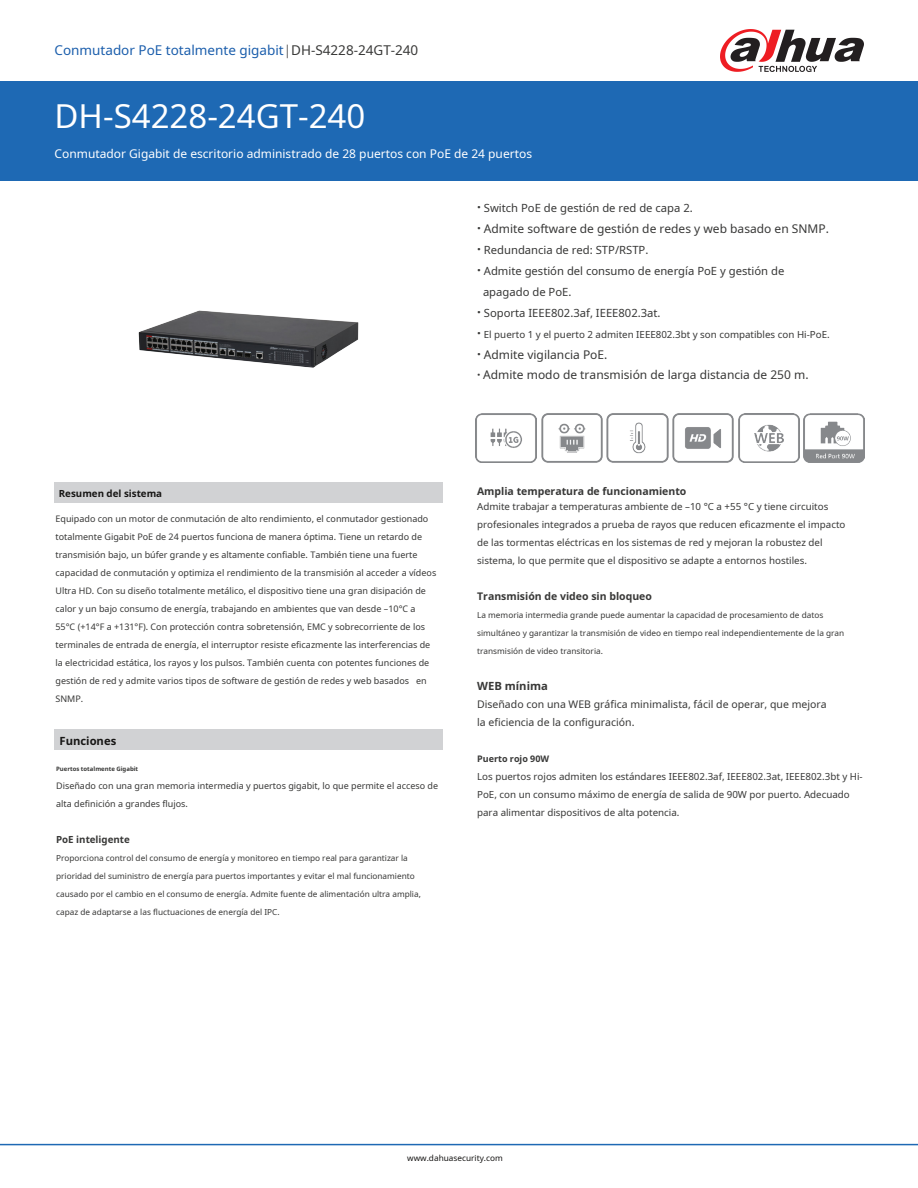
<style>
.page{position:relative;width:918px;height:1188px;background:#fff}
.page>*{position:absolute;margin:0;border:0;box-sizing:border-box;transform-origin:0 0}
.t1{font:33px "Noto Sans";color:#fff}
.t2{font:13.5px "Noto Sans";color:#1b5eac}
.t3{font:12px/19.4px "Noto Sans";color:#383837}
.t4{font:12px "Noto Sans";color:#fff}
.t5{font:11.25px "Noto Sans";color:#383837}
.t6{font:700 11.25px "Noto Sans";color:#171615}
.t7{font:700 11.25px "Noto Sans";color:#383837}
.t8{font:10.5px/18px "Noto Sans";color:#383837}
.t9{font:700 10.5px "Noto Sans";color:#383837}
.t10{font:9.75px/18px "Noto Sans";color:#383837}
.t11{font:700 9.75px "Noto Sans";color:#171615}
.t12{font:700 9.75px "Noto Sans";color:#383837}
.t13{font:9px/18px "Noto Sans";color:#383837}
.t14{font:700 9px "Noto Sans";color:#383837}
.t15{font:8.25px/18px "Noto Sans";color:#383837}
.t16{font:8.25px "Noto Sans";color:#171615}
.t17{font:700 6px "Noto Sans";color:#383837}
.s1{color:#616060}
.s2{color:#383837}
.s3{font-weight:700;font-size:13.5px}
.s4{font-weight:700}
</style>
<div class="page">
<div style="left:0;top:81px;width:918px;height:100px;background:#1e69b4"></div>
<hr style="left:0;top:1144px;width:918px;height:1px;background:#1e69b4">
<svg style="left:720px;top:29px;width:144px;height:43px"></svg>
<img style="left:138px;top:310px;width:221px;height:58px">
<div style="left:54px;top:482px;width:389px;height:20px;background:#d1d2d4"></div>
<div style="left:54px;top:729px;width:389px;height:21px;background:#d1d2d4"></div>
<img style="left:476px;top:413px;width:61px;height:50px">
<img style="left:541px;top:413px;width:193px;height:50px">
<img style="left:738px;top:413px;width:61px;height:50px">
<img style="left:804px;top:413px;width:61px;height:50px">
<h2 class="t2" style="left:55px;top:41px;width:365px">Conmutador PoE totalmente gigabit<span class="s1">|</span><span class="s2">DH-S4228-24GT-240</span></h2>
<h1 class="t1" style="left:55px;top:93px;width:312px">DH-S4228-24GT-240</h1>
<h3 class="t4" style="left:55px;top:145px;width:479px">Conmutador Gigabit de escritorio administrado de 28 puertos con PoE de 24 puertos</h3>
<p class="t5" style="left:477px;top:200px;width:217px"><span class="s3">·</span> Switch PoE de gestión de red de capa 2.</p>
<h3 class="t3" style="left:477px;top:219px;width:353px"><span class="s3">·</span> Admite software de gestión de redes y web basado en SNMP.</h3>
<p class="t5" style="left:477px;top:242px;width:173px"><span class="s3">·</span> Redundancia de red: STP/RSTP.</p>
<p class="t5" style="left:477px;top:263px;width:309px"><span class="s3">·</span> Admite gestión del consumo de energía PoE y gestión de</p>
<p class="t5" style="left:483px;top:284px;width:90px">apagado de PoE.</p>
<p class="t5" style="left:477px;top:305px;width:185px"><span class="s3">·</span> Soporta IEEE802.3af, IEEE802.3at.</p>
<p class="t10" style="left:477px;top:326px;width:354px"><span class="s3">·</span> El puerto 1 y el puerto 2 admiten IEEE802.3bt y son compatibles con Hi-PoE.</p>
<h3 class="t3" style="left:477px;top:345px;width:333px"><span class="s3">·</span> Admite vigilancia PoE.<br><span class="s4">·</span> Admite modo de transmisión de larga distancia de 250 m.</h3>
<p class="t11" style="left:59px;top:487px;width:105px">Resumen del sistema</p>
<p class="t13" style="left:56px;top:510px;width:382px">Equipado con un motor de conmutación de alto rendimiento, el conmutador gestionado totalmente Gigabit PoE de 24 puertos funciona de manera óptima. Tiene un retardo de transmisión bajo, un búfer grande y es altamente confiable. También tiene una fuerte capacidad de conmutación y optimiza el rendimiento de la transmisión al acceder a vídeos Ultra HD. Con su diseño totalmente metálico, el dispositivo tiene una gran disipación de calor y un bajo consumo de energía, trabajando en ambientes que van desde –10°C a 55°C (+14°F a +131°F). Con protección contra sobretensión, EMC y sobrecorriente de los terminales de entrada de energía, el interruptor resiste eficazmente las interferencias de la electricidad estática, los rayos y los pulsos. También cuenta con potentes funciones de gestión de red y admite varios tipos de software de gestión de redes y web basados en SNMP.</p>
<p class="t6" style="left:60px;top:733px;width:58px">Funciones</p>
<p class="t17" style="left:56px;top:764px;width:84px">Puertos totalmente Gigabit</p>
<p class="t13" style="left:56px;top:776px;width:384px">Diseñado con una gran memoria intermedia y puertos gigabit, lo que permite el acceso de alta definición a grandes flujos.</p>
<p class="t12" style="left:56px;top:832px;width:75px">PoE inteligente</p>
<p class="t15" style="left:56px;top:848px;width:366px">Proporciona control del consumo de energía y monitoreo en tiempo real para garantizar la prioridad del suministro de energía para puertos importantes y evitar el mal funcionamiento causado por el cambio en el consumo de energía. Admite fuente de alimentación ultra amplia, capaz de adaptarse a las fluctuaciones de energía del IPC.</p>
<p class="t9" style="left:477px;top:484px;width:211px">Amplia temperatura de funcionamiento</p>
<p class="t10" style="left:477px;top:497px;width:370px">Admite trabajar a temperaturas ambiente de –10 °C a +55 °C y tiene circuitos profesionales integrados a prueba de rayos que reducen eficazmente el impacto de las tormentas eléctricas en los sistemas de red y mejoran la robustez del sistema, lo que permite que el dispositivo se adapte a entornos hostiles.</p>
<p class="t9" style="left:477px;top:589px;width:176px">Transmisión de video sin bloqueo</p>
<p class="t15" style="left:477px;top:606px;width:369px">La memoria intermedia grande puede aumentar la capacidad de procesamiento de datos simultáneo y garantizar la transmisión de video en tiempo real independientemente de la gran transmisión de video transitoria.</p>
<p class="t7" style="left:477px;top:678px;width:72px">WEB mínima</p>
<p class="t8" style="left:477px;top:695px;width:351px">Diseñado con una WEB gráfica minimalista, fácil de operar, que mejora la eficiencia de la configuración.</p>
<p class="t14" style="left:477px;top:752px;width:74px">Puerto rojo 90W</p>
<p class="t10" style="left:477px;top:767px;width:387px">Los puertos rojos admiten los estándares IEEE802.3af, IEEE802.3at, IEEE802.3bt y Hi-<br>PoE, con un consumo máximo de energía de salida de 90W por puerto. Adecuado para alimentar dispositivos de alta potencia.</p>
<p class="t16" style="left:407px;top:1152px;width:97px">www.dahuasecurity.com</p>
</div>
